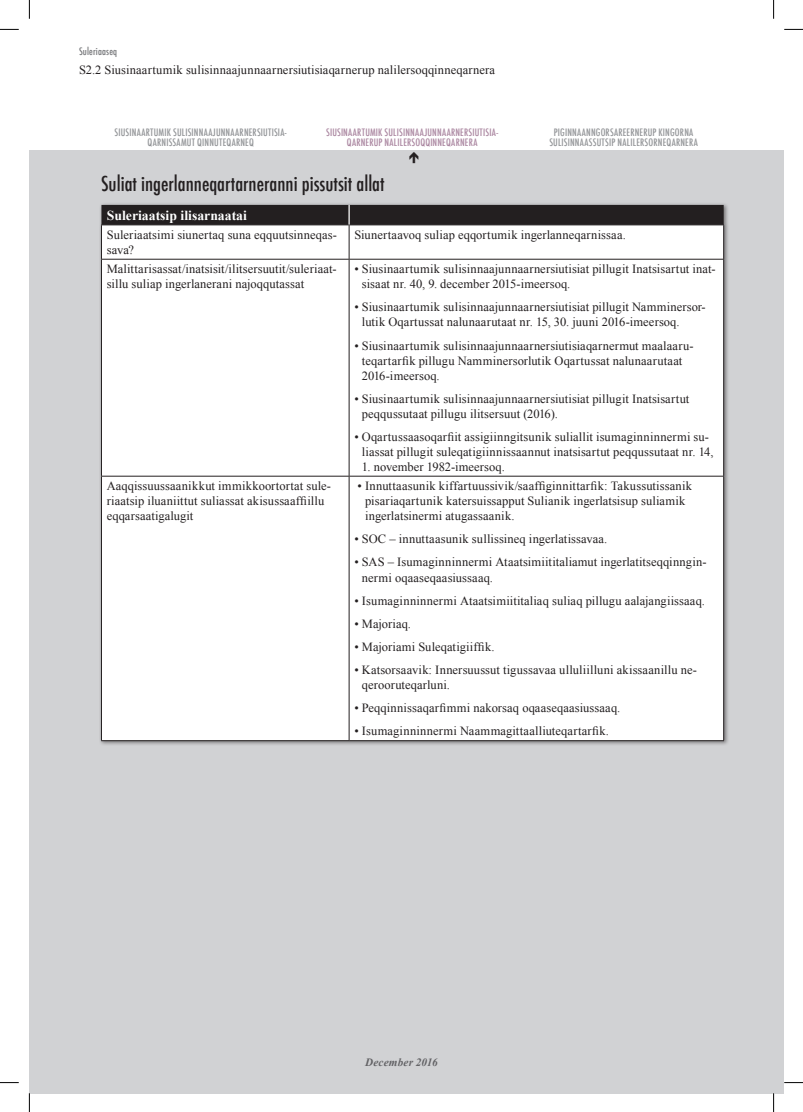
<style>
.page{position:relative;width:803px;height:1112px;background:#fff}
.page>*{position:absolute;margin:0;border:0;box-sizing:border-box;transform-origin:0 0}
.t1{font:500 condensed 20px "Futura";color:#231f20}
.t2{font:700 13.75px "Times New Roman";color:#fff}
.t3{font:12.5px/15px "Times New Roman";letter-spacing:.01em;color:#231f20}
.t4{font:italic 700 11.25px "Times New Roman";letter-spacing:.01em;color:#636366}
.t5{font:500 condensed 10px/10px "Futura";letter-spacing:.015em;color:#939598;text-align:center}
.t6{font:500 condensed 10px/10px "Futura";letter-spacing:.015em;color:#ab87a1;text-align:center}
.t7{font:500 condensed 10px "Futura";letter-spacing:.015em;color:#757679}
</style>
<div class="page">
<div style="left:29px;top:150px;width:755px;height:942px;background:#d1d2d4"></div>
<div style="left:99px;top:203px;width:631px;height:543px;background:#231f20;opacity:.5"></div>
<div style="left:102px;top:225px;width:621px;height:515px;background:#fff"></div>
<hr style="left:101px;top:225px;width:1px;height:34px;background:#231f20">
<hr style="left:349px;top:225px;width:1px;height:34px;background:#231f20">
<hr style="left:723px;top:225px;width:1px;height:34px;background:#231f20">
<hr style="left:101px;top:259px;width:248px;height:1px;background:#231f20">
<hr style="left:101px;top:259px;width:1px;height:216px;background:#231f20">
<hr style="left:349px;top:259px;width:375px;height:1px;background:#231f20">
<hr style="left:349px;top:259px;width:1px;height:216px;background:#231f20">
<hr style="left:723px;top:259px;width:1px;height:216px;background:#231f20">
<hr style="left:101px;top:475px;width:248px;height:1px;background:#231f20">
<hr style="left:101px;top:476px;width:1px;height:264px;background:#231f20">
<hr style="left:349px;top:475px;width:375px;height:1px;background:#231f20">
<hr style="left:349px;top:476px;width:1px;height:264px;background:#231f20">
<hr style="left:723px;top:476px;width:1px;height:264px;background:#231f20">
<hr style="left:101px;top:740px;width:248px;height:1px;background:#231f20">
<hr style="left:349px;top:740px;width:375px;height:1px;background:#231f20">
<div style="left:101px;top:205px;width:623px;height:20px;background:#231f20"></div>
<svg style="left:0;top:29px;width:19px;height:1px"></svg>
<svg style="left:784px;top:29px;width:19px;height:1px"></svg>
<svg style="left:0;top:1082px;width:19px;height:1px"></svg>
<svg style="left:784px;top:1082px;width:19px;height:1px"></svg>
<svg style="left:29px;top:0;width:1px;height:19px"></svg>
<svg style="left:29px;top:1092px;width:1px;height:19px"></svg>
<svg style="left:773px;top:0;width:1px;height:19px"></svg>
<svg style="left:773px;top:1092px;width:1px;height:19px"></svg>
<p class="t7" style="left:79px;top:45px;width:40px">Suleriaaseq</p>
<p class="t3" style="left:79px;top:62px;width:418px">S2.2 Siusinaartumik sulisinnaajunnaarnersiutisiaqarnerup nalilersoqqinneqarnera</p>
<p class="t5" style="left:115px;top:128px;width:173px">SIUSINAARTUMIK SULISINNAAJUNNAARNERSIUTISIA-<br>QARNISSAMUT QINNUTEQARNEQ</p>
<p class="t6" style="left:326px;top:128px;width:173px">SIUSINAARTUMIK SULISINNAAJUNNAARNERSIUTISIA-<br>QARNERUP NALILERSOQQINNEQARNERA</p>
<p class="t5" style="left:549px;top:128px;width:150px">PIGINNAANNGORSAREERNERUP KINGORNA<br>SULISINNAASSUTSIP NALILERSORNEQARNERA</p>
<h1 class="t1" style="left:101px;top:171px;width:285px">Suliat ingerlanneqartarneranni pissutsit allat</h1>
<p class="t2" style="left:107px;top:205px;width:142px">Suleriaatsip ilisarnaatai</p>
<p class="t3" style="left:107px;top:227px;width:232px">Suleriaatsimi siunertaq suna eqquutsinneqas&shy;sava?</p>
<p class="t3" style="left:354px;top:227px;width:273px">Siunertaavoq suliap eqqortumik ingerlanneqarnissaa.</p>
<p class="t3" style="left:107px;top:261px;width:231px">Malittarisassat/inatsisit/ilitsersuutit/suleriaat&shy;sillu suliap ingerlanerani najoqqutassat</p>
<p class="t3" style="left:362px;top:261px;width:355px;text-indent:-8px">• Siusinaartumik sulisinnaajunnaarnersiutisiat pillugit Inatsisartut inat&shy;sisaat nr. 40, 9. december 2015-imeersoq.</p>
<p class="t3" style="left:362px;top:299px;width:345px;text-indent:-8px">• Siusinaartumik sulisinnaajunnaarnersiutisiat pillugit Namminersor&shy;lutik Oqartussat nalunaarutaat nr. 15, 30. juuni 2016-imeersoq.</p>
<p class="t3" style="left:362px;top:337px;width:333px;text-indent:-8px">• Siusinaartumik sulisinnaajunnaarnersiutisiaqarnermut maalaaru&shy;teqartarfik pillugu Namminersorlutik Oqartussat nalunaarutaat<br>2016-imeersoq.</p>
<p class="t3" style="left:362px;top:390px;width:329px;text-indent:-8px">• Siusinaartumik sulisinnaajunnaarnersiutisiat pillugit Inatsisartut peqqussutaat pillugu ilitsersuut (2016).</p>
<p class="t3" style="left:362px;top:429px;width:353px;text-indent:-8px">• Oqartussaasoqarfiit assigiinngitsunik suliallit isumaginninnermi su&shy;liassat pillugit suleqatigiinnissaannut inatsisartut peqqussutaat nr. 14,</p>
<p class="t3" style="left:362px;top:459px;width:144px">1. november 1982-imeersoq.</p>
<p class="t3" style="left:107px;top:478px;width:226px">Aaqqissuussaanikkut immikkoortortat sule&shy;riaatsip iluaniittut suliassat akisussaaffiillu eqqarsaatigalugit</p>
<p class="t3" style="left:365px;top:478px;width:328px;text-indent:-8px">• Innuttaasunik kiffartuussivik/saaffiginnittarfik: Takussutissanik pisariaqartunik katersuissapput Sulianik ingerlatsisup suliamik ingerlatsinermi atugassaanik.</p>
<p class="t3" style="left:354px;top:531px;width:254px">• SOC – innuttaasunik sullissineq ingerlatissavaa.</p>
<p class="t3" style="left:362px;top:554px;width:346px;text-indent:-8px">• SAS – Isumaginninnermi Ataatsimiititaliamut ingerlatitseqqinngin&shy;nermi oqaaseqaasiussaaq.</p>
<p class="t3" style="left:354px;top:592px;width:352px">• Isumaginninnermi Ataatsimiititaliaq suliaq pillugu aalajangiissaaq.</p>
<p class="t3" style="left:354px;top:615px;width:58px">• Majoriaq.</p>
<p class="t3" style="left:354px;top:639px;width:142px">• Majoriami Suleqatigiiffik.</p>
<p class="t3" style="left:362px;top:662px;width:337px;text-indent:-8px">• Katsorsaavik: Innersuussut tigussavaa ulluliilluni akissaanillu ne&shy;qerooruteqarluni.</p>
<p class="t3" style="left:354px;top:700px;width:267px">• Peqqinnissaqarfimmi nakorsaq oqaaseqaasiussaaq.</p>
<p class="t3" style="left:354px;top:723px;width:256px">• Isumaginninnermi Naammagittaalliuteqartarfik.</p>
<p class="t4" style="left:365px;top:1054px;width:74px">December 2016</p>
</div>
